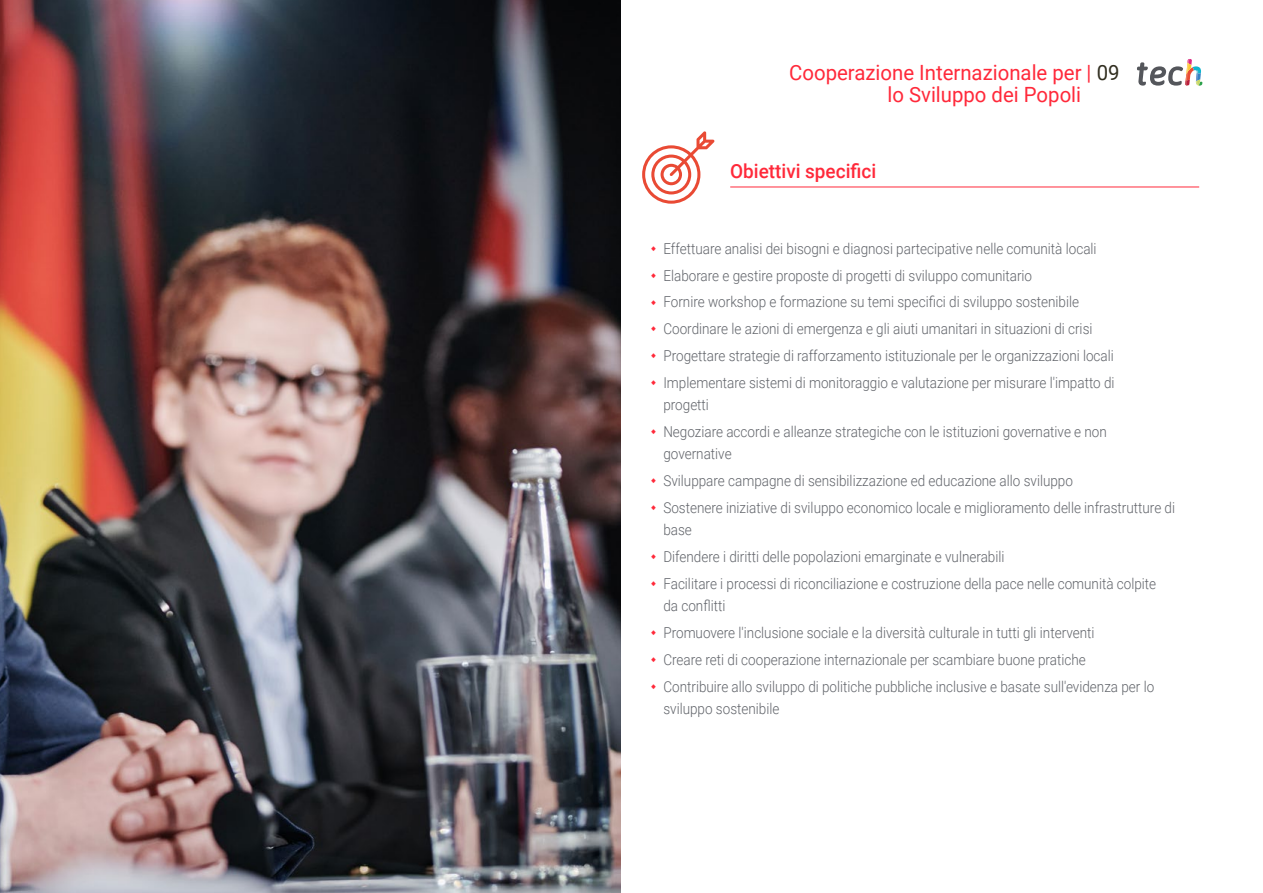
<style>
.page{position:relative;width:1263px;height:893px;background:#fff}
.page>*{position:absolute;margin:0;border:0;box-sizing:border-box;transform-origin:0 0}
.t1{font:21px/22.5px "Roboto";color:#ff293a}
.t2{font:500 19.5px "Roboto";color:#ff293a}
.t3{font:300 15px/26.7px "Roboto";color:#61646a;scale:.9 1}
.s1{color:#312e20}
</style>
<div class="page">
<img style="left:0;top:0;width:621px;height:893px">
<hr style="left:730px;top:187px;width:469px;height:1px;background:#ff293a">
<svg style="left:642px;top:131px;width:72px;height:73px"></svg>
<svg style="left:1137px;top:59px;width:65px;height:27px"></svg>
<h1 class="t1" style="left:887px;top:60px;width:234px;text-indent:-98px">Cooperazione Internazionale per | <span class="s1">09 </span>lo Sviluppo dei Popoli</h1>
<h2 class="t2" style="left:730px;top:158px;width:147px">Obiettivi specifici</h2>
<p class="t3" style="left:663px;top:235px;width:503px">Effettuare analisi dei bisogni e diagnosi partecipative nelle comunità locali Elaborare e gestire proposte di progetti di sviluppo comunitario<br>Fornire workshop e formazione su temi specifici di sviluppo sostenibile Coordinare le azioni di emergenza e gli aiuti umanitari in situazioni di crisi Progettare strategie di rafforzamento istituzionale per le organizzazioni locali Implementare sistemi di monitoraggio e valutazione per misurare l'impatto di</p>
<p class="t3" style="left:663px;top:391px;width:494px">progetti<br>Negoziare accordi e alleanze strategiche con le istituzioni governative e non</p>
<p class="t3" style="left:663px;top:440px;width:570px">governative<br>Sviluppare campagne di sensibilizzazione ed educazione allo sviluppo<br>Sostenere iniziative di sviluppo economico locale e miglioramento delle infrastrutture di</p>
<p class="t3" style="left:663px;top:516px;width:549px">base<br>Difendere i diritti delle popolazioni emarginate e vulnerabili<br>Facilitare i processi di riconciliazione e costruzione della pace nelle comunità colpite</p>
<p class="t3" style="left:663px;top:592px;width:547px">da conflitti<br>Promuovere l'inclusione sociale e la diversità culturale in tutti gli interventi<br>Creare reti di cooperazione internazionale per scambiare buone pratiche Contribuire allo sviluppo di politiche pubbliche inclusive e basate sull'evidenza per lo</p>
<p class="t3" style="left:663px;top:695px;width:130px">sviluppo sostenibile</p>
</div>
